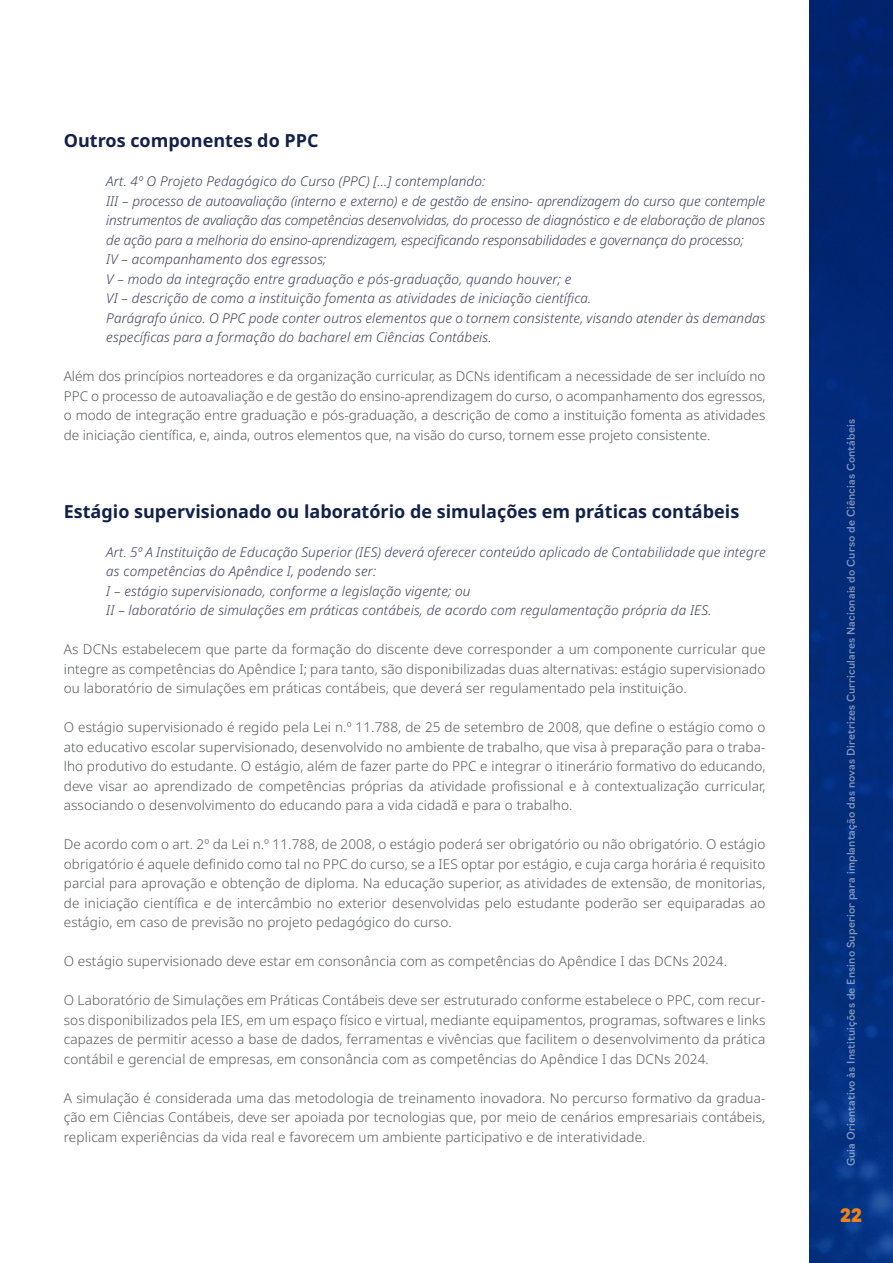
<style>
.page{position:relative;width:893px;height:1263px;background:#fff}
.page>*{position:absolute;margin:0;border:0;box-sizing:border-box;transform-origin:0 0}
.titulo_3{font:700 18px "Noto Sans";color:#122148}
.t1{font:900 18px "Navigo";color:#f0821a}
.txt_miolo{font:300 13.5px/19.5px "Noto Sans";letter-spacing:.01em;color:#57585a;text-align:justify}
.txt_artigo{font:italic 13.5px/19.5px "Noto Sans";letter-spacing:.01em;color:#393d5e}
.t2{font:500 10.5px "Navigo";letter-spacing:.015em;color:#fff}
</style>
<div class="page">
<img style="left:809px;top:0;width:84px;height:1263px">
<p class="titulo_3" style="left:64px;top:128px;width:256px">Outros componentes do PPC</p>
<p class="txt_artigo" style="left:106px;top:172px;width:380px">Art. 4º O Projeto Pedagógico do Curso (PPC) [...] contemplando:</p>
<p class="txt_artigo" style="left:106px;top:191px;width:660px;text-align:justify">III – processo de autoavaliação (interno e externo) e de gestão de ensino- aprendizagem do curso que contemple instrumentos de avaliação das competências desenvolvidas, do processo de diagnóstico e de elaboração de planos de ação para a melhoria do ensino-aprendizagem, especificando responsabilidades e governança do processo;</p>
<p class="txt_artigo" style="left:106px;top:250px;width:222px">IV – acompanhamento dos egressos;</p>
<p class="txt_artigo" style="left:106px;top:269px;width:467px">V – modo da integração entre graduação e pós-graduação, quando houver; e</p>
<p class="txt_artigo" style="left:106px;top:289px;width:487px">VI – descrição de como a instituição fomenta as atividades de iniciação científica.</p>
<p class="txt_artigo" style="left:106px;top:308px;width:661px">Parágrafo único. O PPC pode conter outros elementos que o tornem consistente, visando atender às demandas específicas para a formação do bacharel em Ciências Contábeis.</p>
<p class="txt_miolo" style="left:64px;top:367px;width:703px">Além dos princípios norteadores e da organização curricular, as DCNs identificam a necessidade de ser incluído no PPC o processo de autoavaliação e de gestão do ensino-aprendizagem do curso, o acompanhamento dos egressos, o modo de integração entre graduação e pós-graduação, a descrição de como a instituição fomenta as atividades de iniciação científica, e, ainda, outros elementos que, na visão do curso, tornem esse projeto consistente.</p>
<p class="titulo_3" style="left:64px;top:498px;width:677px">Estágio supervisionado ou laboratório de simulações em práticas contábeis</p>
<p class="txt_artigo" style="left:106px;top:542px;width:661px">Art. 5º A Instituição de Educação Superior (IES) deverá oferecer conteúdo aplicado de Contabilidade que integre as competências do Apêndice I, podendo ser:</p>
<p class="txt_artigo" style="left:106px;top:581px;width:366px">I – estágio supervisionado, conforme a legislação vigente; ou</p>
<p class="txt_artigo" style="left:106px;top:601px;width:607px">II – laboratório de simulações em práticas contábeis, de acordo com regulamentação própria da IES.</p>
<p class="txt_miolo" style="left:64px;top:640px;width:703px">As DCNs estabelecem que parte da formação do discente deve corresponder a um componente curricular que integre as competências do Apêndice I; para tanto, são disponibilizadas duas alternativas: estágio supervisionado ou laboratório de simulações em práticas contábeis, que deverá ser regulamentado pela instituição.</p>
<p class="txt_miolo" style="left:64px;top:718px;width:703px">O estágio supervisionado é regido pela Lei n.º 11.788, de 25 de setembro de 2008, que define o estágio como o ato educativo escolar supervisionado, desenvolvido no ambiente de trabalho, que visa à preparação para o traba&shy;lho produtivo do estudante. O estágio, além de fazer parte do PPC e integrar o itinerário formativo do educando, deve visar ao aprendizado de competências próprias da atividade profissional e à contextualização curricular, associando o desenvolvimento do educando para a vida cidadã e para o trabalho.</p>
<p class="txt_miolo" style="left:64px;top:835px;width:703px">De acordo com o art. 2º da Lei n.º 11.788, de 2008, o estágio poderá ser obrigatório ou não obrigatório. O estágio obrigatório é aquele definido como tal no PPC do curso, se a IES optar por estágio, e cuja carga horária é requisito parcial para aprovação e obtenção de diploma. Na educação superior, as atividades de extensão, de monitorias, de iniciação científica e de intercâmbio no exterior desenvolvidas pelo estudante poderão ser equiparadas ao estágio, em caso de previsão no projeto pedagógico do curso.</p>
<p class="txt_miolo" style="left:64px;top:952px;width:665px">O estágio supervisionado deve estar em consonância com as competências do Apêndice I das DCNs 2024.</p>
<p class="txt_miolo" style="left:64px;top:991px;width:703px">O Laboratório de Simulações em Práticas Contábeis deve ser estruturado conforme estabelece o PPC, com recur&shy;sos disponibilizados pela IES, em um espaço físico e virtual, mediante equipamentos, programas, softwares e links capazes de permitir acesso a base de dados, ferramentas e vivências que facilitem o desenvolvimento da prática contábil e gerencial de empresas, em consonância com as competências do Apêndice I das DCNs 2024.</p>
<p class="txt_miolo" style="left:64px;top:1088px;width:703px">A simulação é considerada uma das metodologia de treinamento inovadora. No percurso formativo da gradua&shy;ção em Ciências Contábeis, deve ser apoiada por tecnologias que, por meio de cenários empresariais contábeis, replicam experiências da vida real e favorecem um ambiente participativo e de interatividade.</p>
<p class="t2" style="left:843px;top:1166px;width:749px;rotate:-90deg">Guia Orientativo às Instituições de Ensino Superior para implantação das novas Diretrizes Curriculares Nacionais do Curso de Ciências Contábeis</p>
<h1 class="t1" style="left:840px;top:1201px;width:23px">22</h1>
</div>
